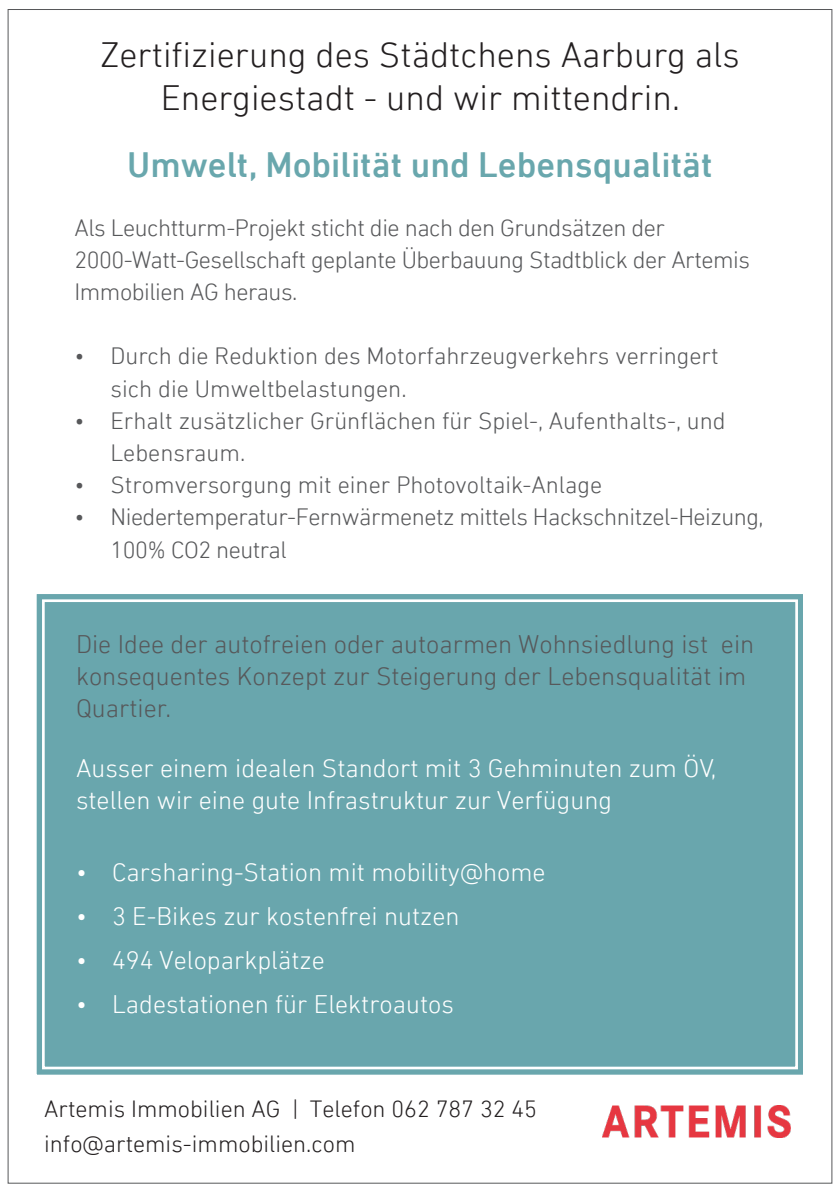
<style>
.page{position:relative;width:840px;height:1191px;background:#fff}
.page>*{position:absolute;margin:0;border:0;box-sizing:border-box;transform-origin:0 0}
.t1{font:300 36px/43.2px "DIN Next LT Pro";color:#231f20;text-align:center}
.t2{font:500 36px "DIN Next LT Pro";color:#69a7ad}
.t3{font:300 26px/32px "DIN Next LT Pro";color:#fff}
.t4{font:300 26px/32px "DIN Next LT Pro";color:#57585a}
.t5{font:300 24.2px/32.2px "DIN Next LT Pro";letter-spacing:-.02em;color:#57585a}
.t6{font:300 24.2px/32.2px "DIN Next LT Pro";color:#57585a}
.t7{font:300 24px "DIN Next LT Pro";color:#231f20}
</style>
<div class="page">
<img style="left:602px;top:1105px;width:188px;height:32px">
<div style="left:36px;top:594px;width:767px;height:481px;background:#69a6ad"></div>
<div style="left:42px;top:599px;width:755px;height:470px;border:3px solid #fff"></div>
<p class="t1" style="left:100px;top:32px;width:641px">Zertifizierung des Städtchens Aarburg als<br>Energiestadt - und wir mittendrin.</p>
<p class="t2" style="left:127px;top:144px;width:586px">Umwelt, Mobilität und Lebensqualität</p>
<p class="t5" style="left:74px;top:211px;width:676px">Als Leuchtturm-Projekt sticht die nach den Grundsätzen der<br>2000-Watt-Gesellschaft geplante Überbauung Stadtblick der Artemis<br>Immobilien AG heraus.</p>
<p class="t6" style="left:110px;top:340px;width:609px;text-indent:-36px">• Durch die Reduktion des Motorfahrzeugverkehrs verringert sich die Umweltbelastungen.</p>
<p class="t6" style="left:110px;top:404px;width:616px;text-indent:-36px">• Erhalt zusätzlicher Grünflächen für Spiel-, Aufenthalts-, und<br>Lebensraum.</p>
<p class="t6" style="left:74px;top:468px;width:529px">• Stromversorgung mit einer Photovoltaik-Anlage</p>
<p class="t5" style="left:110px;top:501px;width:654px;text-indent:-36px">• Niedertemperatur-Fernwärmenetz mittels Hackschnitzel-Heizung,<br>100% CO2 neutral</p>
<p class="t4" style="left:76px;top:628px;width:679px">Die Idee der autofreien oder autoarmen Wohnsiedlung ist ein konsequentes Konzept zur Steigerung der Lebensqualität im<br>Quartier.</p>
<p class="t3" style="left:76px;top:752px;width:641px">Ausser einem idealen Standort mit 3 Gehminuten zum ÖV, stellen wir eine gute Infrastruktur zur Verfügung</p>
<p class="t3" style="left:76px;top:856px;width:471px">• Carsharing-Station mit mobility@home</p>
<p class="t3" style="left:76px;top:900px;width:385px">• 3 E-Bikes zur kostenfrei nutzen</p>
<p class="t3" style="left:76px;top:944px;width:250px">• 494 Veloparkplätze</p>
<p class="t3" style="left:76px;top:988px;width:379px">• Ladestationen für Elektroautos</p>
<p class="t7" style="left:44px;top:1095px;width:494px">Artemis Immobilien AG | Telefon 062 787 32 45</p>
<p class="t7" style="left:44px;top:1129px;width:312px">info@artemis-immobilien.com</p>
</div>
